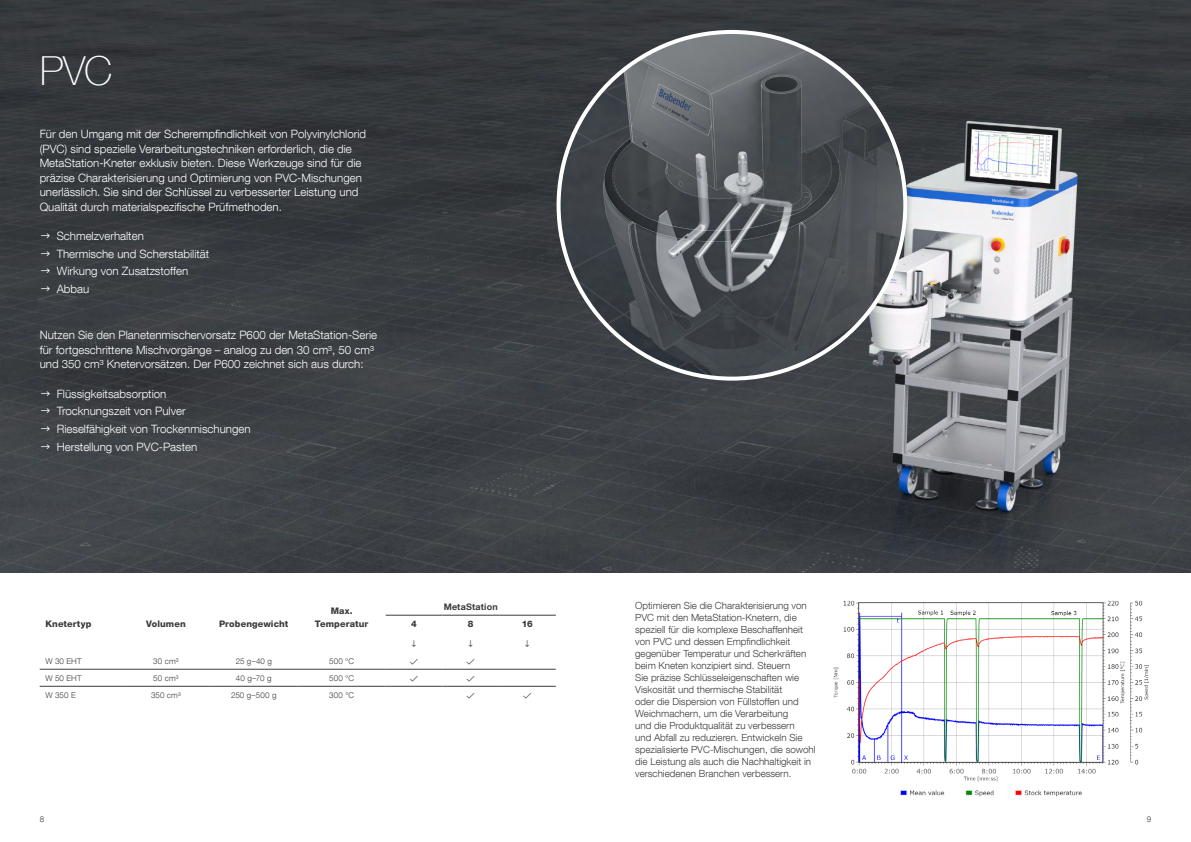
<style>
.page{position:relative;width:1191px;height:842px;background:#fff}
.page>*{position:absolute;margin:0;border:0;box-sizing:border-box;transform-origin:0 0}
.t1{font:100 40px "Helvetica Neue LT Com";color:#fff}
.t2{font:300 11.5px/14.5px "Helvetica Neue LT Com";color:#fff}
.t3{font:300 9.8px/12px "Helvetica Neue LT Com";color:#3c3c3b}
.t4{font:800 9px/13px "Helvetica Neue LT Com";letter-spacing:.015em;color:#3c3c3b;text-align:center}
.t5{font:700 9px "Helvetica Neue LT Com";letter-spacing:.02em;color:#3c3c3b}
.t6{font:300 8px "Helvetica Neue LT Com";letter-spacing:.01em;color:#3c3c3b}
</style>
<div class="page">
<img style="left:0;top:0;width:1191px;height:573px">
<hr style="left:40px;top:669px;width:82px;height:1px;background:#3c3c3b">
<hr style="left:122px;top:669px;width:88px;height:1px;background:#3c3c3b">
<hr style="left:210px;top:669px;width:88px;height:1px;background:#3c3c3b">
<hr style="left:298px;top:669px;width:88px;height:1px;background:#3c3c3b">
<hr style="left:386px;top:669px;width:56px;height:1px;background:#3c3c3b">
<hr style="left:442px;top:669px;width:57px;height:1px;background:#3c3c3b">
<hr style="left:499px;top:669px;width:57px;height:1px;background:#3c3c3b">
<hr style="left:40px;top:686px;width:82px;height:1px;background:#3c3c3b">
<hr style="left:122px;top:686px;width:88px;height:1px;background:#3c3c3b">
<hr style="left:210px;top:686px;width:88px;height:1px;background:#3c3c3b">
<hr style="left:298px;top:686px;width:88px;height:1px;background:#3c3c3b">
<hr style="left:386px;top:686px;width:56px;height:1px;background:#3c3c3b">
<hr style="left:442px;top:686px;width:57px;height:1px;background:#3c3c3b">
<hr style="left:499px;top:686px;width:57px;height:1px;background:#3c3c3b">
<hr style="left:386px;top:615px;width:56px;height:1px;background:#3c3c3b">
<hr style="left:442px;top:615px;width:57px;height:1px;background:#3c3c3b">
<hr style="left:499px;top:615px;width:57px;height:1px;background:#3c3c3b">
<img style="left:833px;top:600px;width:316px;height:197px">
<img style="left:558px;top:32px;width:347px;height:347px;border-radius:173px">
<svg style="left:41px;top:233px;width:9px;height:5px"></svg>
<svg style="left:41px;top:251px;width:9px;height:5px"></svg>
<svg style="left:41px;top:269px;width:9px;height:5px"></svg>
<svg style="left:41px;top:286px;width:9px;height:5px"></svg>
<svg style="left:41px;top:391px;width:9px;height:5px"></svg>
<svg style="left:41px;top:409px;width:9px;height:5px"></svg>
<svg style="left:41px;top:426px;width:9px;height:5px"></svg>
<svg style="left:41px;top:444px;width:9px;height:5px"></svg>
<h1 class="t1" style="left:40px;top:47px;width:74px">PVC</h1>
<p class="t2" style="left:40px;top:127px;width:328px">Für den Umgang mit der Scherempfindlichkeit von Polyvinylchlorid (PVC) sind spezielle Verarbeitungstechniken erforderlich, die die MetaStation-Kneter exklusiv bieten. Diese Werkzeuge sind für die präzise Charakterisierung und Optimierung von PVC-Mischungen unerlässlich. Sie sind der Schlüssel zu verbesserter Leistung und Qualität durch materialspezifische Prüfmethoden.</p>
<p class="t2" style="left:57px;top:227px;width:154px;line-height:17.7px">Schmelzverhalten<br>Thermische und Scherstabilität<br>Wirkung von Zusatzstoffen<br>Abbau</p>
<p class="t2" style="left:40px;top:328px;width:339px">Nutzen Sie den Planetenmischervorsatz P600 der MetaStation-Serie für fortgeschrittene Mischvorgänge – analog zu den 30 cm³, 50 cm³ und 350 cm³ Knetervorsätzen. Der P600 zeichnet sich aus durch:</p>
<p class="t2" style="left:57px;top:385px;width:195px;line-height:17.7px">Flüssigkeitsabsorption<br>Trocknungszeit von Pulver<br>Rieselfähigkeit von Trockenmischungen<br>Herstellung von PVC-Pasten</p>
<p class="t4" style="left:45px;top:617px;width:48px">Knetertyp</p>
<p class="t4" style="left:146px;top:617px;width:41px">Volumen</p>
<p class="t4" style="left:219px;top:617px;width:71px">Probengewicht</p>
<p class="t4" style="left:315px;top:604px;width:55px">Max.<br>Temperatur</p>
<p class="t6" style="left:45px;top:656px;width:38px">W 30 EHT</p>
<p class="t6" style="left:153px;top:656px;width:27px">30 cm³</p>
<p class="t6" style="left:236px;top:656px;width:38px">25 g–40 g</p>
<p class="t6" style="left:329px;top:656px;width:26px">500 °C</p>
<p class="t6" style="left:45px;top:673px;width:38px">W 50 EHT</p>
<p class="t6" style="left:153px;top:673px;width:27px">50 cm³</p>
<p class="t6" style="left:236px;top:673px;width:37px">40 g–70 g</p>
<p class="t6" style="left:329px;top:673px;width:26px">500 °C</p>
<p class="t6" style="left:45px;top:690px;width:32px">W 350 E</p>
<p class="t6" style="left:151px;top:690px;width:31px">350 cm³</p>
<p class="t6" style="left:231px;top:690px;width:47px">250 g–500 g</p>
<p class="t6" style="left:329px;top:690px;width:26px">300 °C</p>
<p class="t5" style="left:444px;top:601px;width:56px">MetaStation</p>
<p class="t4" style="left:411px;top:617px;width:7px">4</p>
<p class="t4" style="left:468px;top:617px;width:7px">8</p>
<p class="t4" style="left:522px;top:617px;width:13px">16</p>
<p class="t3" style="left:635px;top:599px;width:182px">Optimieren Sie die Charakterisierung von PVC mit den MetaStation-Knetern, die speziell für die komplexe Beschaffenheit von PVC und dessen Empfindlichkeit gegenüber Temperatur und Scherkräften beim Kneten konzipiert sind. Steuern<br>Sie präzise Schlüsseleigenschaften wie Viskosität und thermische Stabilität<br>oder die Dispersion von Füllstoffen und Weichmachern, um die Verarbeitung<br>und die Produktqualität zu verbessern<br>und Abfall zu reduzieren. Entwickeln Sie spezialisierte PVC-Mischungen, die sowohl die Leistung als auch die Nachhaltigkeit in verschiedenen Branchen verbessern.</p>
<p class="t6" style="left:40px;top:814px;width:6px">8</p>
<p class="t6" style="left:1146px;top:814px;width:6px">9</p>
</div>
